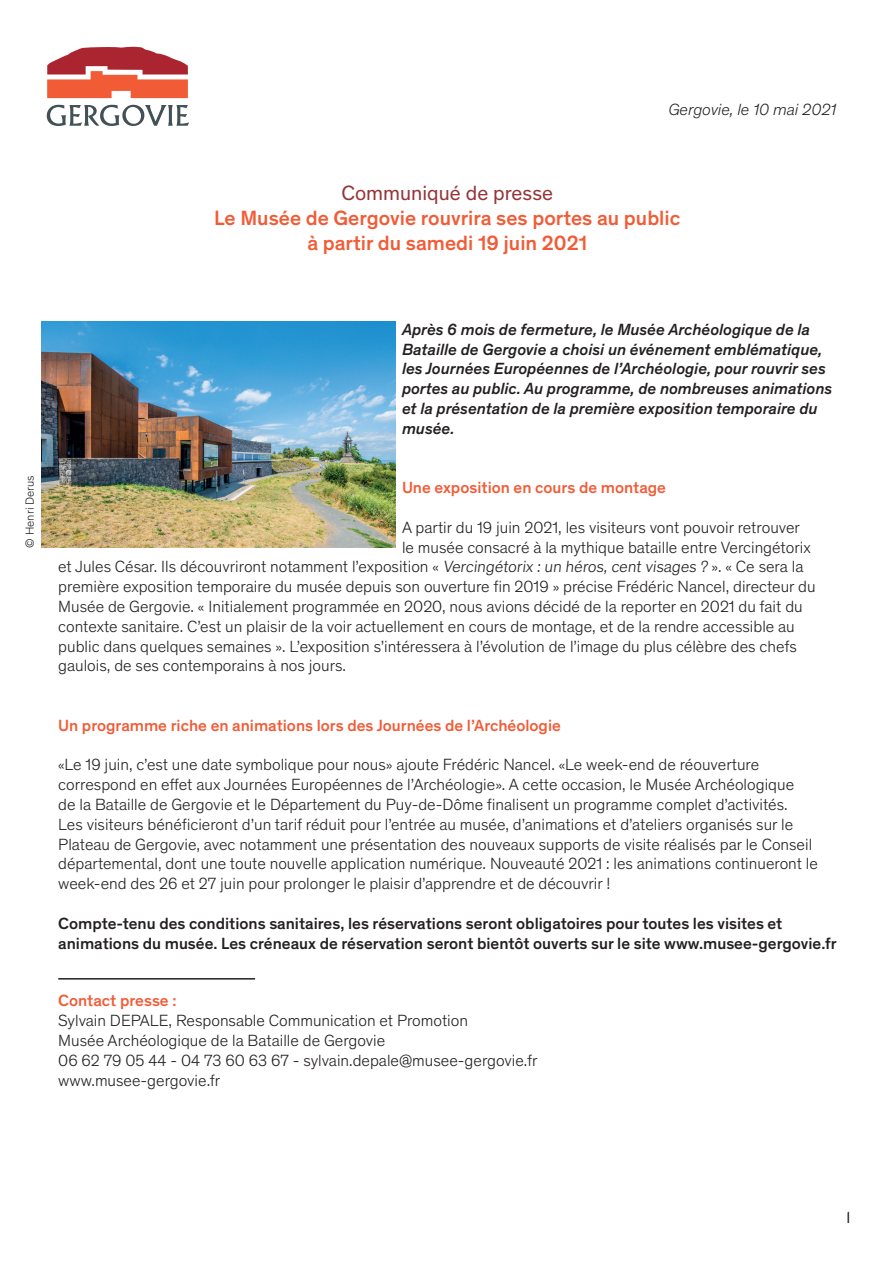
<style>
.page{position:relative;width:893px;height:1263px;background:#fff}
.page>*{position:absolute;margin:0;border:0;box-sizing:border-box;transform-origin:0 0}
.t1{font:500 21px/25.2px "Theinhardt";color:#f15c37;text-align:center}
.t2{font:21px "Theinhardt";color:#943539}
.t3{font:300 16.5px/19.8px "Theinhardt";color:#231f20}
.t4{font:italic 500 16.5px/19.8px "Theinhardt";color:#231f20}
.t5{font:500 16.5px/19.8px "Theinhardt";color:#231f20}
.t6{font:500 16.5px "Theinhardt";color:#f15c37}
.t7{font:italic 300 16.5px "Theinhardt";color:#231f20}
.t8{font:300 15px "Ostia Antica";color:#231f20}
.t9{font:300 12px "Theinhardt";color:#231f20}
</style>
<div class="page">
<svg style="left:47px;top:47px;width:141px;height:51px"></svg>
<svg style="left:47px;top:105px;width:142px;height:21px"></svg>
<hr style="left:58px;top:978px;width:197px;height:1px;background:#231f20">
<img style="left:41px;top:321px;width:354px;height:226px">
<p class="t7" style="left:668px;top:98px;width:169px">Gergovie, le 10 mai 2021</p>
<p class="t2" style="left:341px;top:178px;width:213px">Communiqué de presse</p>
<p class="t1" style="left:214px;top:204px;width:468px">Le Musée de Gergovie rouvrira ses portes au public à partir du samedi 19 juin 2021</p>
<p class="t9" style="left:22px;top:547px;width:74px;rotate:-90deg">© Henri Derus</p>
<p class="t4" style="left:402px;top:318px;width:432px">Après 6 mois de fermeture, le Musée Archéologique de la Bataille de Gergovie a choisi un événement emblématique, les Journées Européennes de l’Archéologie, pour rouvrir ses portes au public. Au programme, de nombreuses animations et la présentation de la première exposition temporaire du musée.</p>
<p class="t6" style="left:402px;top:475px;width:266px">Une exposition en cours de montage</p>
<p class="t3" style="left:402px;top:517px;width:400px">A partir du 19 juin 2021, les visiteurs vont pouvoir retrouver</p>
<p class="t3" style="left:402px;top:536px;width:410px">le musée consacré à la mythique bataille entre Vercingétorix</p>
<p class="t3" style="left:58px;top:556px;width:747px">et Jules César. Ils découvriront notamment l’exposition « Vercingétorix : un héros, cent visages ? ». « Ce sera la</p>
<p class="t3" style="left:58px;top:576px;width:759px">première exposition temporaire du musée depuis son ouverture fin 2019 » précise Frédéric Nancel, directeur du</p>
<p class="t3" style="left:58px;top:596px;width:746px">Musée de Gergovie. « Initialement programmée en 2020, nous avions décidé de la reporter en 2021 du fait du</p>
<p class="t3" style="left:58px;top:616px;width:738px">contexte sanitaire. C’est un plaisir de la voir actuellement en cours de montage, et de la rendre accessible au</p>
<p class="t3" style="left:58px;top:635px;width:740px">public dans quelques semaines ». L’exposition s’intéressera à l’évolution de l’image du plus célèbre des chefs</p>
<p class="t3" style="left:58px;top:655px;width:289px">gaulois, de ses contemporains à nos jours.</p>
<p class="t6" style="left:58px;top:713px;width:504px">Un programme riche en animations lors des Journées de l’Archéologie</p>
<p class="t3" style="left:58px;top:754px;width:761px">«Le 19 juin, c’est une date symbolique pour nous» ajoute Frédéric Nancel. «Le week-end de réouverture correspond en effet aux Journées Européennes de l’Archéologie». A cette occasion, le Musée Archéologique<br>de la Bataille de Gergovie et le Département du Puy-de-Dôme finalisent un programme complet d’activités.<br>Les visiteurs bénéficieront d’un tarif réduit pour l’entrée au musée, d’animations et d’ateliers organisés sur le Plateau de Gergovie, avec notamment une présentation des nouveaux supports de visite réalisés par le Conseil départemental, dont une toute nouvelle application numérique. Nouveauté 2021 : les animations continueront le week-end des 26 et 27 juin pour prolonger le plaisir d’apprendre et de découvrir !</p>
<p class="t5" style="left:58px;top:912px;width:780px">Compte-tenu des conditions sanitaires, les réservations seront obligatoires pour toutes les visites et animations du musée. Les créneaux de réservation seront bientôt ouverts sur le site www.musee-gergovie.fr</p>
<p class="t6" style="left:58px;top:988px;width:120px">Contact presse :</p>
<p class="t3" style="left:58px;top:1010px;width:481px">Sylvain DEPALE, Responsable Communication et Promotion<br>Musée Archéologique de la Bataille de Gergovie<br>06 62 79 05 44 - 04 73 60 63 67 - sylvain.depale@musee-gergovie.fr www.musee-gergovie.fr</p>
<p class="t8" style="left:846px;top:1209px;width:5px">1</p>
</div>
